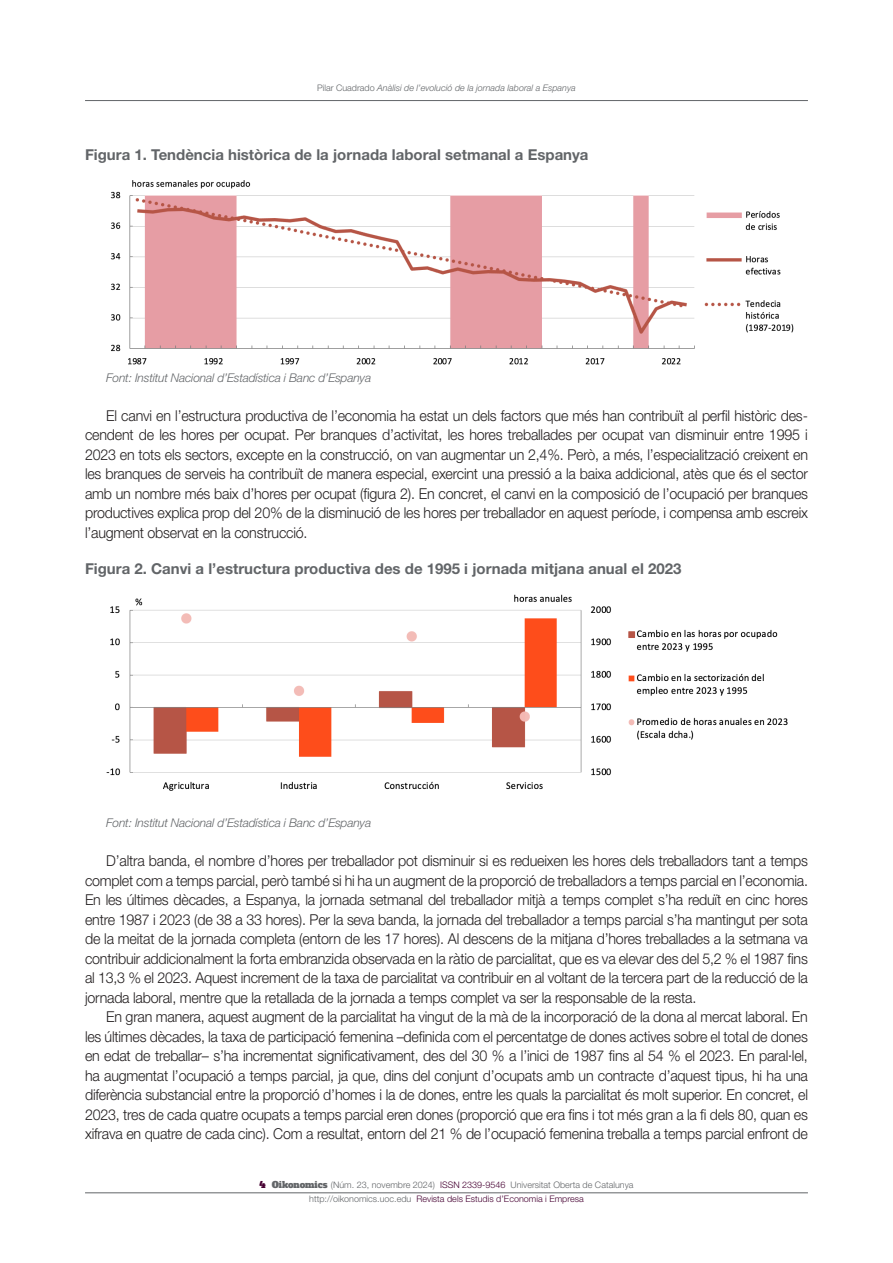
<style>
.page{position:relative;width:893px;height:1263px;background:#fff}
.page>*{position:absolute;margin:0;border:0;box-sizing:border-box;transform-origin:0 0}
._02_texto_base{font:300 15px/19.5px "Helvetica Neue LT Std";letter-spacing:-.015em;color:#231f20;text-align:justify;scale:.95 1}
._02_texto_base-2{font:700 15px "Helvetica Neue LT Std";color:#626568}
._02_texto_base-3{font:italic 300 12px "Helvetica Neue LT Std";letter-spacing:-.015em;color:#626568}
.t1{font:300 9px/13.6px "Helvetica Neue LT Std";color:#626568;text-align:center}
.t2{font:italic 300 9px "Helvetica Neue LT Std";color:#626568}
.s1{font-style:normal}
.s2{font-family:"Alfa Slab One";font-weight:400;color:#460132}
.s3{font-family:"Alfa Slab One";font-weight:400}
.s4{color:#460132}
</style>
<div class="page">
<hr style="left:85px;top:100px;width:723px;height:1px;background:#626568">
<hr style="left:85px;top:1192px;width:723px;height:1px;background:#626568">
<img style="left:110px;top:180px;width:684px;height:185px">
<img style="left:106px;top:594px;width:682px;height:197px">
<p class="t2" style="left:317px;top:82px;width:260px"><span class="s1">Pilar Cuadrado</span> Anàlisi de l’evolució de la jornada laboral a Espanya</p>
<p class="_02_texto_base-2" style="left:85px;top:145px;width:505px">Figura 1. Tendència històrica de la jornada laboral setmanal a Espanya</p>
<p class="_02_texto_base-3" style="left:106px;top:370px;width:266px">Font: Institut Nacional d’Estadística i Banc d’Espanya</p>
<p class="_02_texto_base" style="left:85px;top:405px;width:762px;text-indent:21px">El canvi en l’estructura productiva de l’economia ha estat un dels factors que més han contribuït al perfil històric des&shy;cendent de les hores per ocupat. Per branques d’activitat, les hores treballades per ocupat van disminuir entre 1995 i 2023 en tots els sectors, excepte en la construcció, on van augmentar un 2,4%. Però, a més, l’especialització creixent en les branques de serveis ha contribuït de manera especial, exercint una pressió a la baixa addicional, atès que és el sector amb un nombre més baix d’hores per ocupat (figura 2). En concret, el canvi en la composició de l’ocupació per branques productives explica prop del 20% de la disminució de les hores per treballador en aquest període, i compensa amb escreix l’augment observat en la construcció.</p>
<p class="_02_texto_base-2" style="left:85px;top:559px;width:598px">Figura 2. Canvi a l’estructura productiva des de 1995 i jornada mitjana anual el 2023</p>
<p class="_02_texto_base-3" style="left:106px;top:816px;width:266px">Font: Institut Nacional d’Estadística i Banc d’Espanya</p>
<p class="_02_texto_base" style="left:85px;top:851px;width:762px;text-indent:21px">D’altra banda, el nombre d’hores per treballador pot disminuir si es redueixen les hores dels treballadors tant a temps complet com a temps parcial, però també si hi ha un augment de la proporció de treballadors a temps parcial en l’economia.<br>En les últimes dècades, a Espanya, la jornada setmanal del treballador mitjà a temps complet s’ha reduït en cinc hores entre 1987 i 2023 (de 38 a 33 hores). Per la seva banda, la jornada del treballador a temps parcial s’ha mantingut per sota de la meitat de la jornada completa (entorn de les 17 hores). Al descens de la mitjana d’hores treballades a la setmana va contribuir addicionalment la forta embranzida observada en la ràtio de parcialitat, que es va elevar des del 5,2 % el 1987 fins al 13,3 % el 2023. Aquest increment de la taxa de parcialitat va contribuir en al voltant de la tercera part de la reducció de la jornada laboral, mentre que la retallada de la jornada a temps complet va ser la responsable de la resta.</p>
<p class="_02_texto_base" style="left:85px;top:1007px;width:762px;text-indent:21px">En gran manera, aquest augment de la parcialitat ha vingut de la mà de la incorporació de la dona al mercat laboral. En les últimes dècades, la taxa de participació femenina –definida com el percentatge de dones actives sobre el total de dones en edat de treballar– s’ha incrementat significativament, des del 30 % a l’inici de 1987 fins al 54 % el 2023. En paral·lel, ha augmentat l’ocupació a temps parcial, ja que, dins del conjunt d’ocupats amb un contracte d’aquest tipus, hi ha una diferència substancial entre la proporció d’homes i la de dones, entre les quals la parcialitat és molt superior. En concret, el 2023, tres de cada quatre ocupats a temps parcial eren dones (proporció que era fins i tot més gran a la fi dels 80, quan es xifrava en quatre de cada cinc). Com a resultat, entorn del 21 % de l’ocupació femenina treballa a temps parcial enfront de</p>
<p class="t1" style="left:259px;top:1178px;width:375px"><span class="s2">4</span> <span class="s3">Oikonomics</span> (Núm. 23, novembre 2024) <span class="s4">ISSN 2339-9546</span> Universitat Oberta de Catalunya http://oikonomics.uoc.edu <span class="s4">Revista dels Estudis d’Economia i Empresa</span></p>
</div>
